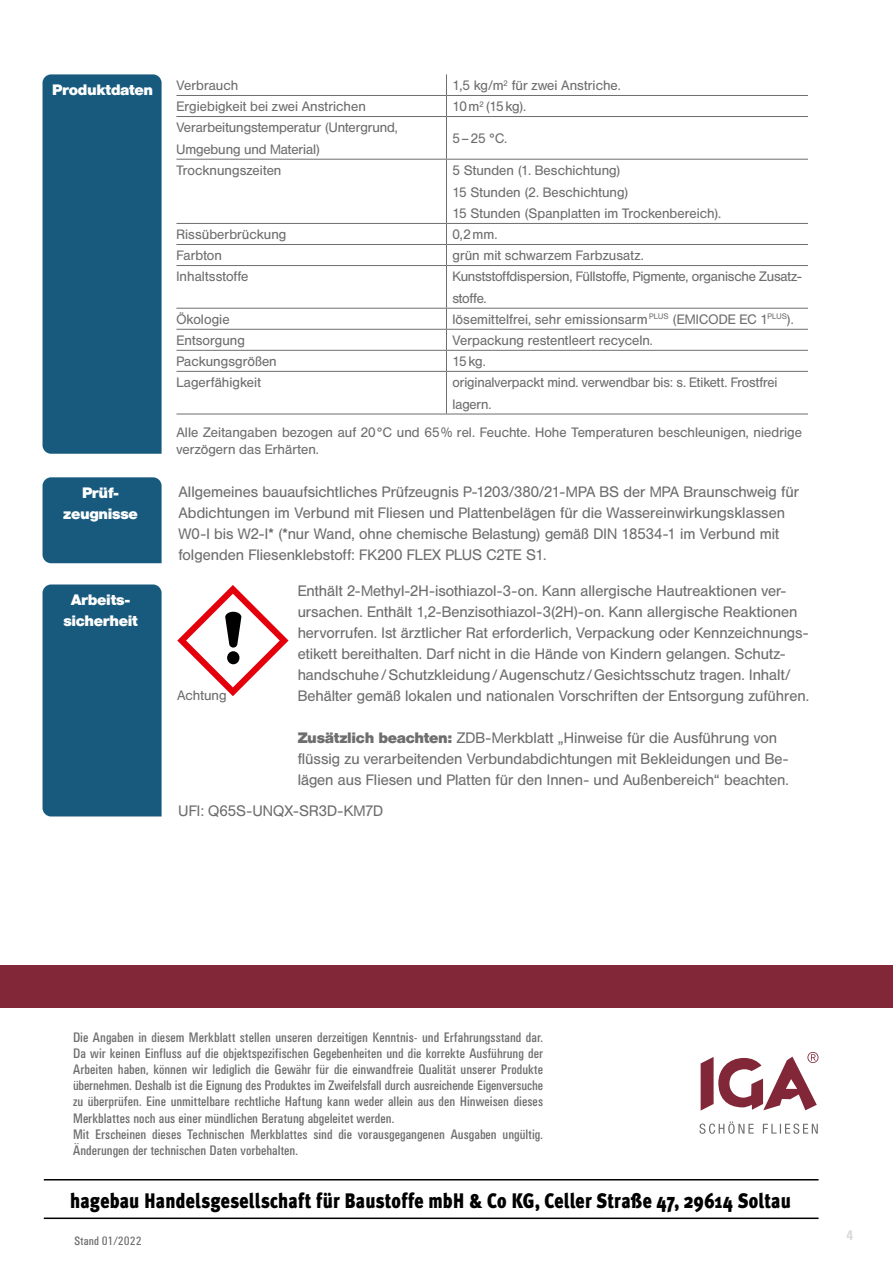
<style>
.page{position:relative;width:893px;height:1263px;background:#fff}
.page>*{position:absolute;margin:0;border:0;box-sizing:border-box;transform-origin:0 0}
.t1{font:21px "Meta Plus Black Roman";letter-spacing:.015em;color:#000;scale:.85 1}
.t2{font:15px/21px "HE10";letter-spacing:.005em;color:#6e6e6e}
.t3{font:700 15px/21px "HE10";letter-spacing:.005em;color:#fff;text-align:center}
.t4{font:13.5px/21.6px "HE10";letter-spacing:.005em;color:#6e6e6e}
.t5{font:condensed 13.5px/16.2px "UN11";letter-spacing:.005em;color:#6e6e6e}
.t6{font:500 condensed 13.5px "UN11";color:#d9dada}
.t7{font:condensed 12px "UN11";letter-spacing:.01em;color:#6e6e6e}
.s1{font-family:"Unilever Shilling"}
.s2{font-weight:700}
</style>
<div class="page">
<div style="left:43px;top:74px;width:119px;height:380px;background:#185a7d"></div>
<svg style="left:177px;top:585px;width:112px;height:111px"></svg>
<div style="left:43px;top:584px;width:119px;height:232px;background:#185a7d"></div>
<hr style="left:176px;top:95px;width:270px;height:1px;background:#6e6e6e">
<hr style="left:446px;top:95px;width:362px;height:1px;background:#6e6e6e">
<svg style="left:446px;top:74px;width:1px;height:42px"></svg>
<hr style="left:176px;top:116px;width:270px;height:1px;background:#6e6e6e">
<hr style="left:446px;top:116px;width:362px;height:1px;background:#6e6e6e">
<hr style="left:446px;top:117px;width:1px;height:42px;background:#6e6e6e">
<hr style="left:176px;top:159px;width:270px;height:1px;background:#6e6e6e">
<hr style="left:446px;top:159px;width:362px;height:1px;background:#6e6e6e">
<hr style="left:446px;top:160px;width:1px;height:63px;background:#6e6e6e">
<hr style="left:176px;top:223px;width:270px;height:1px;background:#6e6e6e">
<hr style="left:446px;top:223px;width:362px;height:1px;background:#6e6e6e">
<hr style="left:176px;top:244px;width:270px;height:1px;background:#6e6e6e">
<hr style="left:446px;top:244px;width:362px;height:1px;background:#6e6e6e">
<svg style="left:446px;top:224px;width:1px;height:41px"></svg>
<hr style="left:176px;top:265px;width:270px;height:1px;background:#6e6e6e">
<hr style="left:446px;top:265px;width:362px;height:1px;background:#6e6e6e">
<hr style="left:446px;top:266px;width:1px;height:42px;background:#6e6e6e">
<hr style="left:176px;top:308px;width:270px;height:1px;background:#6e6e6e">
<hr style="left:446px;top:308px;width:362px;height:1px;background:#6e6e6e">
<hr style="left:176px;top:329px;width:270px;height:1px;background:#6e6e6e">
<hr style="left:446px;top:329px;width:362px;height:1px;background:#6e6e6e">
<hr style="left:176px;top:350px;width:270px;height:1px;background:#6e6e6e">
<hr style="left:446px;top:350px;width:362px;height:1px;background:#6e6e6e">
<svg style="left:446px;top:309px;width:1px;height:62px"></svg>
<hr style="left:176px;top:371px;width:270px;height:1px;background:#6e6e6e">
<hr style="left:446px;top:371px;width:362px;height:1px;background:#6e6e6e">
<hr style="left:446px;top:372px;width:1px;height:42px;background:#6e6e6e">
<hr style="left:176px;top:414px;width:270px;height:1px;background:#6e6e6e">
<hr style="left:446px;top:414px;width:362px;height:1px;background:#6e6e6e">
<div style="left:43px;top:477px;width:119px;height:86px;background:#185a7d"></div>
<hr style="left:44px;top:1179px;width:775px;height:1px;background:#000">
<hr style="left:44px;top:1217px;width:775px;height:2px;background:#000">
<svg style="left:701px;top:1052px;width:117px;height:58px"></svg>
<svg style="left:699px;top:1121px;width:119px;height:13px"></svg>
<div style="left:0;top:965px;width:893px;height:43px;background:#812738"></div>
<p class="t3" style="left:52px;top:79px;width:102px">Produktdaten</p>
<p class="t3" style="left:63px;top:482px;width:76px">Prüf&shy;zeugnisse</p>
<p class="t4" style="left:176px;top:75px;width:63px">Verbrauch</p>
<p class="t4" style="left:452px;top:75px;width:170px">1,5 kg/m<sup>2</sup> für zwei Anstriche.</p>
<p class="t4" style="left:176px;top:96px;width:191px">Ergiebigkeit bei zwei Anstrichen</p>
<p class="t4" style="left:452px;top:96px;width:75px">10m<sup>2</sup> (15kg).</p>
<p class="t4" style="left:176px;top:117px;width:223px">Verarbeitungstemperatur (Untergrund,<br>Umgebung und Material)</p>
<p class="t4" style="left:452px;top:128px;width:56px">5–25 <span class="s1">°</span>C.</p>
<p class="t4" style="left:176px;top:159px;width:106px">Trocknungszeiten</p>
<p class="t4" style="left:452px;top:159px;width:270px">5 Stunden (1. Beschichtung)<br>15 Stunden (2. Beschichtung)<br>15 Stunden (Spanplatten im Trockenbereich).</p>
<p class="t4" style="left:176px;top:224px;width:111px">Rissüberbrückung</p>
<p class="t4" style="left:452px;top:224px;width:46px">0,2mm.</p>
<p class="t4" style="left:176px;top:245px;width:47px">Farbton</p>
<p class="t4" style="left:452px;top:245px;width:193px">grün mit schwarzem Farbzusatz.</p>
<p class="t4" style="left:176px;top:266px;width:74px">Inhaltsstoffe</p>
<p class="t4" style="left:452px;top:266px;width:351px">Kunststoffdispersion, Füllstoffe, Pigmente, organische Zusatz&shy;stoffe.</p>
<p class="t4" style="left:176px;top:308px;width:55px">Ökologie</p>
<p class="t4" style="left:452px;top:308px;width:343px">lösemittelfrei, sehr emissionsarm <sup>PLUS</sup> (EMICODE EC 1<sup>PLUS</sup>).</p>
<p class="t4" style="left:176px;top:330px;width:70px">Entsorgung</p>
<p class="t4" style="left:452px;top:330px;width:202px">Verpackung restentleert recyceln.</p>
<p class="t4" style="left:176px;top:351px;width:102px">Packungsgrößen</p>
<p class="t4" style="left:452px;top:351px;width:35px">15kg.</p>
<p class="t4" style="left:176px;top:372px;width:86px">Lagerfähigkeit</p>
<p class="t4" style="left:452px;top:372px;width:326px">originalverpackt mind. verwendbar bis: s. Etikett. Frostfrei lagern.</p>
<p class="t4" style="left:176px;top:424px;width:627px;line-height:16.5px">Alle Zeitangaben bezogen auf 20<span class="s1">°</span>C und 65% rel. Feuchte. Hohe Temperaturen beschleunigen, niedrige verzögern das Erhärten.</p>
<p class="t2" style="left:179px;top:482px;width:622px">Allgemeines bauaufsichtliches Prüfzeugnis P-1203/380/21-MPA BS der MPA Braunschweig für Abdichtungen im Verbund mit Fliesen und Plattenbelägen für die Wassereinwirkungsklassen W0-I bis W2-I* (*nur Wand, ohne chemische Belastung) gemäß DIN 18534-1 im Verbund mit folgenden Fliesenklebstoff: FK200 FLEX PLUS C2TE S1.</p>
<p class="t3" style="left:63px;top:589px;width:76px">Arbeits&shy;sicherheit</p>
<p class="t2" style="left:298px;top:580px;width:513px">Enthält 2-Methyl-2H-isothiazol-3-on. Kann allergische Hautreaktionen ver&shy;ursachen. Enthält 1,2-Benzisothiazol-3(2H)-on. Kann allergische Reaktionen hervorrufen. Ist ärztlicher Rat erforderlich, Verpackung oder Kennzeichnungs&shy;etikett bereithalten. Darf nicht in die Hände von Kindern gelangen. Schutz&shy;handschuhe/Schutzkleidung/Augenschutz /Gesichtsschutz tragen. Inhalt/ Behälter gemäß lokalen und nationalen Vorschriften der Entsorgung zuführen.</p>
<p class="t2" style="left:298px;top:727px;width:492px"><span class="s2">Zusätzlich beachten:</span> ZDB-Merkblatt „Hinweise für die Ausführung von flüssig zu verarbeitenden Verbundabdichtungen mit Bekleidungen und Be&shy;lägen aus Fliesen und Platten für den Innen- und Außenbereich“ beachten.</p>
<p class="t4" style="left:177px;top:685px;width:51px">Achtung</p>
<p class="t2" style="left:179px;top:801px;width:206px">UFI: Q65S-UNQX-SR3D-KM7D</p>
<p class="t5" style="left:73px;top:1029px;width:471px">Die Angaben in diesem Merkblatt stellen unseren derzeitigen Kenntnis- und Erfahrungsstand dar.<br>Da wir keinen Einfluss auf die objektspezifischen Gegebenheiten und die korrekte Ausführung der Arbeiten haben, können wir lediglich die Gewähr für die einwandfreie Qualität unserer Produkte übernehmen. Deshalb ist die Eignung des Produktes im Zweifelsfall durch ausreichende Eigenversuche zu überprüfen. Eine unmittelbare rechtliche Haftung kann weder allein aus den Hinweisen dieses Merkblattes noch aus einer mündlichen Beratung abgeleitet werden.<br>Mit Erscheinen dieses Technischen Merkblattes sind die vorausgegangenen Ausgaben ungültig.<br>Änderungen der technischen Daten vorbehalten.</p>
<h1 class="t1" style="left:70px;top:1188px;width:849px">hagebau Handelsgesellschaft für Baustoffe mbH &amp; Co KG, Celler Straße 47, 29614 Soltau</h1>
<p class="t7" style="left:75px;top:1234px;width:69px">Stand 01/2022</p>
<p class="t6" style="left:847px;top:1227px;width:8px">4</p>
</div>
